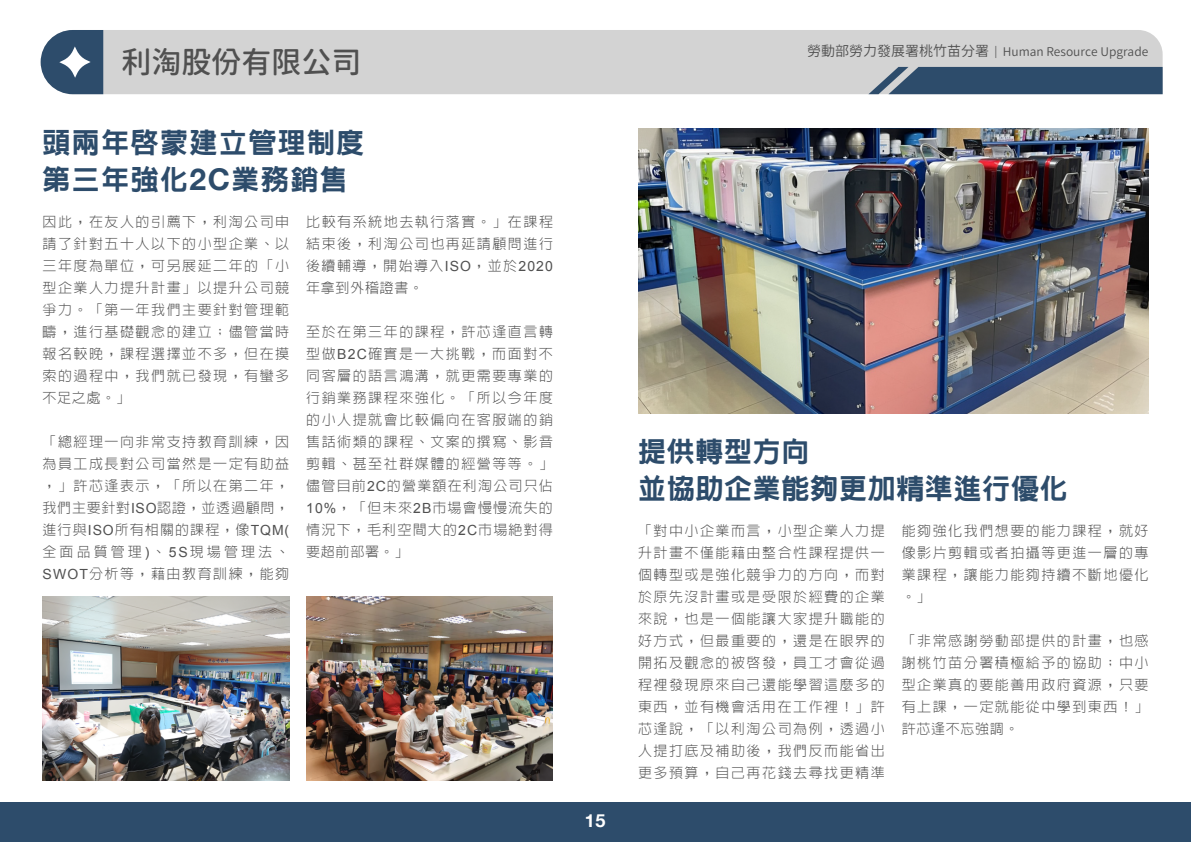
<style>
.page{position:relative;width:1191px;height:842px;background:#fff}
.page>*{position:absolute;margin:0;border:0;box-sizing:border-box;transform-origin:0 0}
.t1{font:500 30px "Gen Jyuu Gothic L";color:#505050}
.t2{font:800 28px/37px "AR Hei B5";letter-spacing:.05em;color:#2d4c6b}
.t3{font:800 28px/37px "AR Hei B5";letter-spacing:.025em;color:#2d4c6b}
.t4{font:700 18px "Helvetica Neue";color:#fff}
.t5{font:300 14px/22px "AR Hei B5";letter-spacing:.11em;color:#505050;text-align:justify}
.t6{font:12px "Gen Jyuu Gothic L P Normal";color:#505050}
.s1{font-family:"Helvetica Neue";font-weight:700;font-size:30px}
.s2{font-family:"Arial";font-weight:400}
.s3{font-size:14px}
.s4{font-size:11px}
</style>
<div class="page">
<div style="left:0;top:802px;width:1191px;height:40px;background:#2d4c6b"></div>
<img style="left:638px;top:129px;width:510px;height:285px">
<img style="left:43px;top:596px;width:246px;height:185px">
<img style="left:306px;top:596px;width:247px;height:185px">
<div style="left:103px;top:30px;width:1059px;height:64px;background:#d3d3d3"></div>
<svg style="left:868px;top:67px;width:294px;height:27px;background:#3b5774"></svg>
<svg style="left:41px;top:30px;width:62px;height:64px"></svg>
<h1 class="t1" style="left:121px;top:40px;width:242px">利淘股份有限公司</h1>
<h2 class="t2" style="left:43px;top:124px;width:324px">頭兩年啟蒙建立管理制度第三年強化<span class="s1">2C</span>業務銷售</h2>
<p class="t5" style="left:43px;top:211px;width:248px">因此，在友人的引薦下，利淘公司申請了針對五十人以下的小型企業、以三年度為單位，可另展延二年的「小型企業人力提升計畫」以提升公司競爭力。「第一年我們主要針對管理範疇，進行基礎觀念的建立；儘管當時報名較晚，課程選擇並不多，但在摸索的過程中，我們就已發現，有蠻多不足之處。」</p>
<p class="t5" style="left:43px;top:431px;width:248px">「總經理一向非常支持教育訓練，因為員工成長對公司當然是一定有助益，」許芯逢表示，「所以在第二年，我們主要針對<span class="s2">ISO</span>認證，並透過顧問，進行與<span class="s2">ISO</span>所有相關的課程，像<span class="s2">TQM(</span>全面品質管理<span class="s2">)</span>、<span class="s2">5S</span>現場管理法、<span class="s2">SWOT</span>分析等，藉由教育訓練，能夠</p>
<p class="t5" style="left:306px;top:211px;width:248px">比較有系統地去執行落實。」在課程結束後，利淘公司也再延請顧問進行後續輔導，開始導入<span class="s2">ISO</span>，並於<span class="s2">2020</span>年拿到外稽證書。</p>
<p class="t5" style="left:306px;top:321px;width:248px">至於在第三年的課程，許芯逢直言轉型做<span class="s2">B2C</span>確實是一大挑戰，而面對不同客層的語言鴻溝，就更需要專業的行銷業務課程來強化。「所以今年度的小人提就會比較偏向在客服端的銷售話術類的課程、文案的撰寫、影音剪輯、甚至社群媒體的經營等等。」儘管目前<span class="s2">2C</span>的營業額在利淘公司只佔<span class="s2">10%</span>，「但未來<span class="s2">2B</span>市場會慢慢流失的情況下，毛利空間大的<span class="s2">2C</span>市場絕對得要超前部署。」</p>
<p class="t6" style="left:807px;top:43px;width:343px"><span class="s3">勞動部勞力發展署桃竹苗分署</span> <span class="s4">|</span> Human Resource Upgrade</p>
<p class="t4" style="left:584px;top:807px;width:22px">15</p>
<h2 class="t3" style="left:638px;top:433px;width:431px">提供轉型方向<br>並協助企業能夠更加精準進行優化</h2>
<p class="t5" style="left:638px;top:520px;width:248px">「對中小企業而言，小型企業人力提升計畫不僅能藉由整合性課程提供一個轉型或是強化競爭力的方向，而對於原先沒計畫或是受限於經費的企業來說，也是一個能讓大家提升職能的好方式，但最重要的，還是在眼界的開拓及觀念的被啟發，員工才會從過程裡發現原來自己還能學習這麼多的東西，並有機會活用在工作裡！」許芯逢說，「以利淘公司為例，透過小人提打底及補助後，我們反而能省出更多預算，自己再花錢去尋找更精準</p>
<p class="t5" style="left:901px;top:520px;width:248px">能夠強化我們想要的能力課程，就好像影片剪輯或者拍攝等更進一層的專業課程，讓能力能夠持續不斷地優化。」</p>
<p class="t5" style="left:901px;top:630px;width:248px">「非常感謝勞動部提供的計畫，也感謝桃竹苗分署積極給予的協助；中小型企業真的要能善用政府資源，只要有上課，一定就能從中學到東西！」許芯逢不忘強調。</p>
</div>
